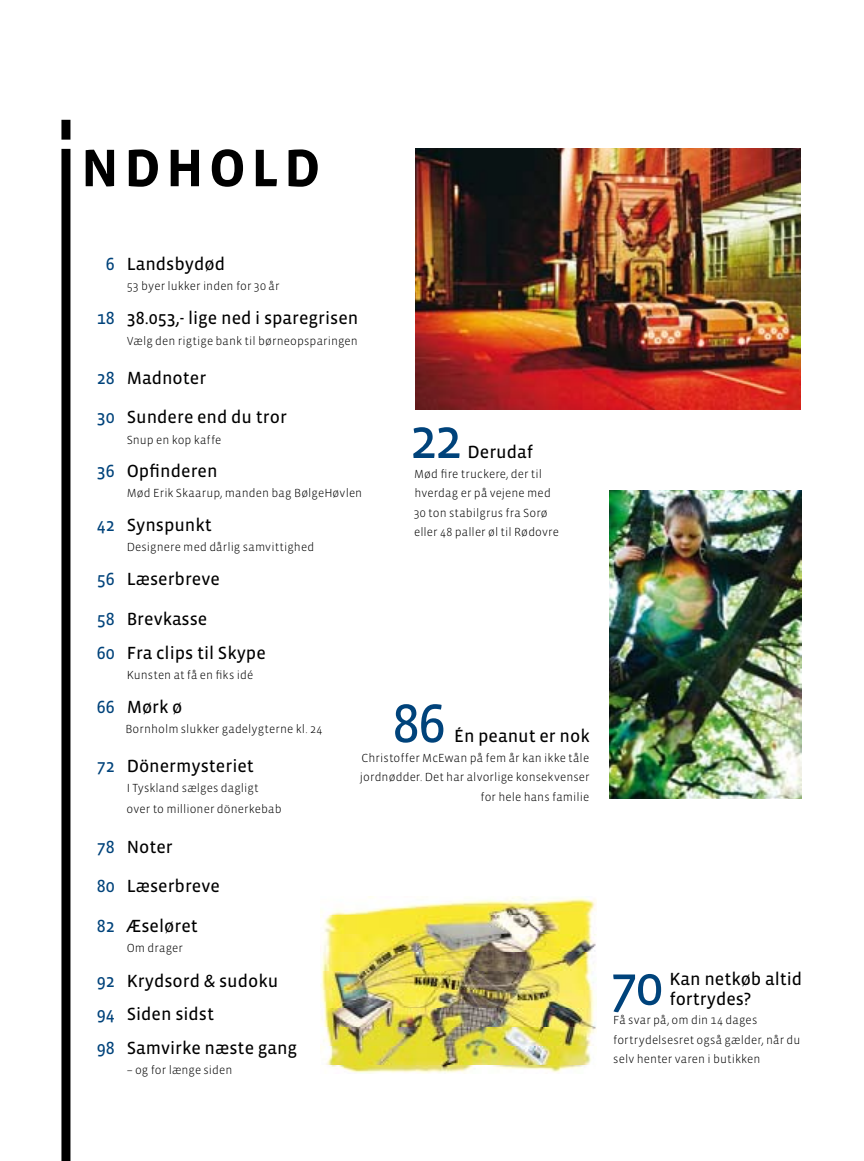
<style>
.page{position:relative;width:864px;height:1161px;background:#fff}
.page>*{position:absolute;margin:0;border:0;box-sizing:border-box;transform-origin:0 0}
.t1{font:55.5px "Vista Sans Reg";color:#00437b}
.t2{font:700 54px "Vista Sans";letter-spacing:.1em;color:#000}
.t3{font:18px/33.8px "Vista Sans Reg";color:#000}
.t4{font:300 12px/19.5px "Vista Sans";letter-spacing:.005em;color:#000}
.s1{color:#00437b}
</style>
<div class="page">
<div style="left:61px;top:149px;width:9px;height:1012px;background:#000"></div>
<div style="left:61px;top:120px;width:9px;height:20px;background:#000"></div>
<img style="left:415px;top:149px;width:384px;height:260px">
<img style="left:609px;top:490px;width:192px;height:309px">
<img style="left:320px;top:897px;width:276px;height:176px">
<h2 class="t2" style="left:81px;top:141px;width:241px">NDHOLD</h2>
<h3 class="t3" style="left:106px;top:248px;width:121px"><span class="s1">6</span> Landsbydød</h3>
<p class="t4" style="left:127px;top:276px;width:154px">53 byer lukker inden for 30 år</p>
<h3 class="t3" style="left:97px;top:302px;width:263px"><span class="s1">18</span> 38.053,- lige ned i sparegrisen</h3>
<p class="t4" style="left:127px;top:331px;width:232px">Vælg den rigtige bank til børneopsparingen</p>
<h3 class="t3" style="left:97px;top:359px;width:192px;line-height:39px"><span class="s1">28</span> Madnoter<br><span class="s1">30</span> Sundere end du tror</h3>
<p class="t4" style="left:127px;top:430px;width:96px">Snup en kop kaffe</p>
<h3 class="t3" style="left:97px;top:455px;width:122px"><span class="s1">36</span> Opfinderen</h3>
<p class="t4" style="left:127px;top:483px;width:237px">Mød Erik Skaarup, manden bag BølgeHøvlen</p>
<h3 class="t3" style="left:97px;top:508px;width:117px"><span class="s1">42</span> Synspunkt</h3>
<p class="t4" style="left:127px;top:537px;width:189px">Designere med dårlig samvittighed</p>
<h3 class="t3" style="left:97px;top:562px;width:125px"><span class="s1">56</span> Læserbreve</h3>
<h3 class="t3" style="left:97px;top:602px;width:170px"><span class="s1">58</span> Brevkasse<br><span class="s1">60</span> Fra clips til Skype</h3>
<p class="t4" style="left:127px;top:665px;width:128px">Kunsten at få en fiks idé</p>
<h3 class="t3" style="left:97px;top:690px;width:87px"><span class="s1">66</span> Mørk ø</h3>
<p class="t4" style="left:125px;top:719px;width:198px">Bornholm slukker gadelygterne kl. 24</p>
<h3 class="t3" style="left:97px;top:749px;width:159px"><span class="s1">72</span> Dönermysteriet</h3>
<p class="t4" style="left:127px;top:778px;width:156px;line-height:20.2px">I Tyskland sælges dagligt over to millioner dönerkebab</p>
<h3 class="t3" style="left:97px;top:828px;width:125px;line-height:39px"><span class="s1">78</span> Noter<br><span class="s1">80</span> Læserbreve</h3>
<h3 class="t3" style="left:97px;top:909px;width:103px"><span class="s1">82</span> Æseløret</h3>
<p class="t4" style="left:127px;top:938px;width:58px">Om drager</p>
<h3 class="t3" style="left:97px;top:964px;width:202px"><span class="s1">92</span> Krydsord &amp; sudoku<br><span class="s1">94</span> Siden sidst<br><span class="s1">98</span> Samvirke næste gang</h3>
<p class="t4" style="left:127px;top:1061px;width:107px">– og for længe siden</p>
<h1 class="t1" style="left:409px;top:411px;width:54px">22</h1>
<h3 class="t3" style="left:467px;top:435px;width:67px">Derudaf</h3>
<p class="t4" style="left:413px;top:464px;width:147px">Mød fire truckere, der til hverdag er på vejene med<br>30 ton stabilgrus fra Sorø eller 48 paller øl til Rødovre</p>
<h1 class="t1" style="left:392px;top:695px;width:55px">86</h1>
<h3 class="t3" style="left:454px;top:719px;width:137px">Én peanut er nok</h3>
<p class="t4" style="left:360px;top:748px;width:231px;text-align:right">Christoffer McEwan på fem år kan ikke tåle jordnødder. Det har alvorlige konsekvenser for hele hans familie</p>
<h1 class="t1" style="left:610px;top:958px;width:55px">70</h1>
<h3 class="t3" style="left:669px;top:970px;width:134px;line-height:19.5px">Kan netkøb altid fortrydes?</h3>
<p class="t4" style="left:613px;top:1011px;width:188px">Få svar på, om din 14 dages fortrydelsesret også gælder, når du selv henter varen i butikken</p>
</div>
